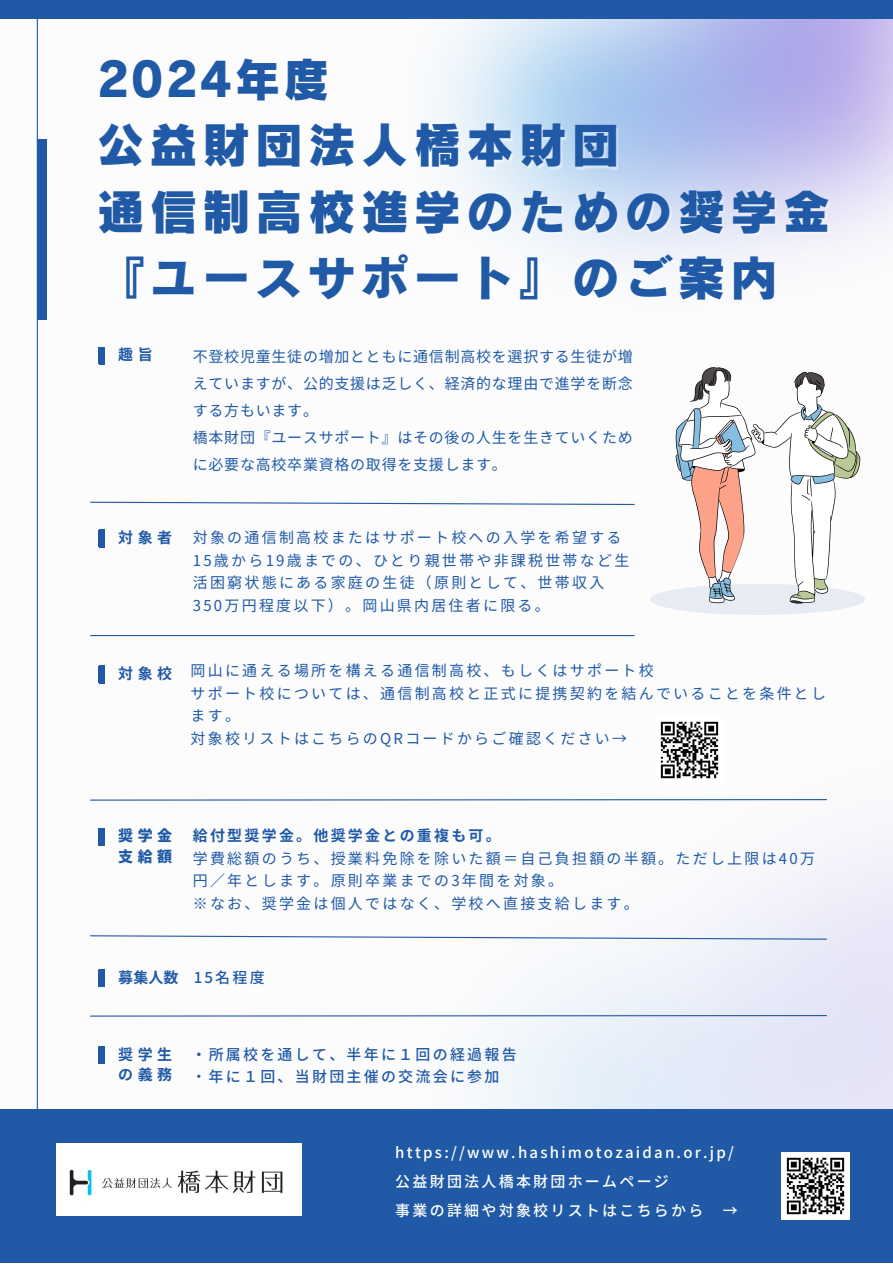
<style>
.page{position:relative;width:893px;height:1264px;background:#fff}
.page>*{position:absolute;margin:0;border:0;box-sizing:border-box;transform-origin:0 0}
.t1{font:48px "Canva Rodin Pro N EB";letter-spacing:.1em;color:#205aa6}
.t2{font:46.5px "Canva Rodin Pro N EB";letter-spacing:.05em;color:#205aa6}
.t3{font:15px/22.5px "Noto Sans JP";letter-spacing:.15em;color:#205aa6}
.t4{font:500 15px "Noto Sans JP";letter-spacing:.15em;color:#fff}
.t5{font:15px/27px "Noto Sans JP";letter-spacing:.05em;color:#205aa6}
.t6{font:500 15px "Noto Sans JP";letter-spacing:.15em;color:#205aa6}
.t7{font:700 15px/20.2px "Noto Sans JP";letter-spacing:.15em;color:#205aa6}
.t8{font:900 15px/20.2px "Noto Sans JP";color:#205aa6}
.s1{color:rgb(255 255 255/.4)}
.s2{font-weight:400}
</style>
<div class="page">
<svg style="left:99px;top:347px;width:5px;height:17px"></svg>
<svg style="left:99px;top:530px;width:5px;height:17px"></svg>
<div style="left:99px;top:666px;width:5px;height:17px;background:#205aa6"></div>
<svg style="left:99px;top:828px;width:5px;height:17px"></svg>
<img style="left:369px;top:18px;width:523px;height:256px">
<svg style="left:90px;top:501px;width:545px;height:4px"></svg>
<hr style="left:90px;top:635px;width:544px;height:1px;background:#205aa6">
<svg style="left:90px;top:798px;width:738px;height:3px"></svg>
<svg style="left:90px;top:934px;width:737px;height:6px"></svg>
<hr style="left:37px;top:0;width:1px;height:1262px;background:#205aa6">
<div style="left:37px;top:139px;width:9px;height:181px;background:#205aa6"></div>
<div style="left:0;top:1108px;width:892px;height:154px;background:#205aa6"></div>
<div style="left:0;top:0;width:892px;height:18px;background:#205aa6"></div>
<div style="left:649px;top:584px;width:216px;height:31px;background:#e7ecf4;border-radius:50%"></div>
<svg style="left:675px;top:367px;width:185px;height:236px"></svg>
<svg style="left:99px;top:969px;width:5px;height:17px"></svg>
<svg style="left:90px;top:1014px;width:738px;height:3px"></svg>
<svg style="left:99px;top:1046px;width:5px;height:17px"></svg>
<img style="left:56px;top:1143px;width:245px;height:72px">
<img style="left:660px;top:721px;width:59px;height:58px">
<img style="left:781px;top:1152px;width:68px;height:67px">
<p class="t2" style="left:97px;top:56px;width:234px">2024年度</p>
<p class="t1" style="left:97px;top:121px;width:524px">公益財団法<span class="s1">人</span>橋本財団</p>
<p class="t1" style="left:97px;top:187px;width:732px">通信制<span class="s1">高</span>校進学のための奨学<span class="s1">金</span></p>
<p class="t1" style="left:97px;top:254px;width:682px">『ユースサポート』のご案内</p>
<p class="t7" style="left:118px;top:344px;width:36px">趣旨</p>
<p class="t3" style="left:193px;top:342px;width:441px;line-height:27px;text-align:justify">不登校児童生徒の増加とともに通信制高校を選択する生徒が増えていますが、公的支援は乏しく、経済的な理由で進学を断念する方もいます。</p>
<p class="t5" style="left:193px;top:423px;width:441px">橋本財団『ユースサポート』はその後の人生を生きていくために必要な高校卒業資格の取得を支援します。</p>
<p class="t7" style="left:118px;top:527px;width:55px">対象者</p>
<p class="t3" style="left:193px;top:526px;width:436px">対象の通信制高校またはサポート校への入学を希望する<br>15歳から19歳までの、ひとり親世帯や非課税世帯など生活困窮状態にある家庭の生徒（原則として、世帯収入<br>350万円程度以下）。岡山県内居住者に限る。</p>
<p class="t7" style="left:118px;top:662px;width:55px">対象校</p>
<p class="t3" style="left:190px;top:658px;width:464px">岡山に通える場所を構える通信制高校、もしくはサポート校</p>
<p class="t3" style="left:190px;top:681px;width:637px">サポート校については、通信制高校と正式に提携契約を結んでいることを条件とします。</p>
<p class="t3" style="left:190px;top:726px;width:438px">対象校リストはこちらのQRコードからご確認ください→</p>
<p class="t8" style="left:118px;top:824px;width:55px">奨学金支給額</p>
<p class="t7" style="left:193px;top:824px;width:309px">給付型奨学金。他奨学金との重複も可。</p>
<p class="t3" style="left:193px;top:846px;width:623px">学費総額のうち、授業料免除を除いた額＝自己負担額の半額。ただし上限は40万円／年とします。原則卒業までの3年間を対象。</p>
<p class="t3" style="left:193px;top:891px;width:447px">※なお、奨学金は個人ではなく、学校へ直接支給します。</p>
<p class="t7" style="left:118px;top:966px;width:62px">募集人数</p>
<p class="t6" style="left:194px;top:965px;width:73px">15名程度</p>
<p class="t7" style="left:118px;top:1043px;width:55px">奨学生の義務</p>
<p class="t6" style="left:191px;top:1042px;width:327px">・所属校を通して、半年に１回の経過報告</p>
<p class="t6" style="left:191px;top:1064px;width:309px"><span class="s2">・</span>年に１回、当財団主催の交流会に参加</p>
<p class="t4" style="left:395px;top:1140px;width:340px">https://www.hashimotozaidan.or.jp/</p>
<p class="t4" style="left:395px;top:1169px;width:275px">公益財団法人橋本財団ホームページ</p>
<p class="t4" style="left:395px;top:1198px;width:309px">事業の詳細や対象校リストはこちらから</p>
<p class="t4" style="left:722px;top:1198px;width:16px">→</p>
</div>
